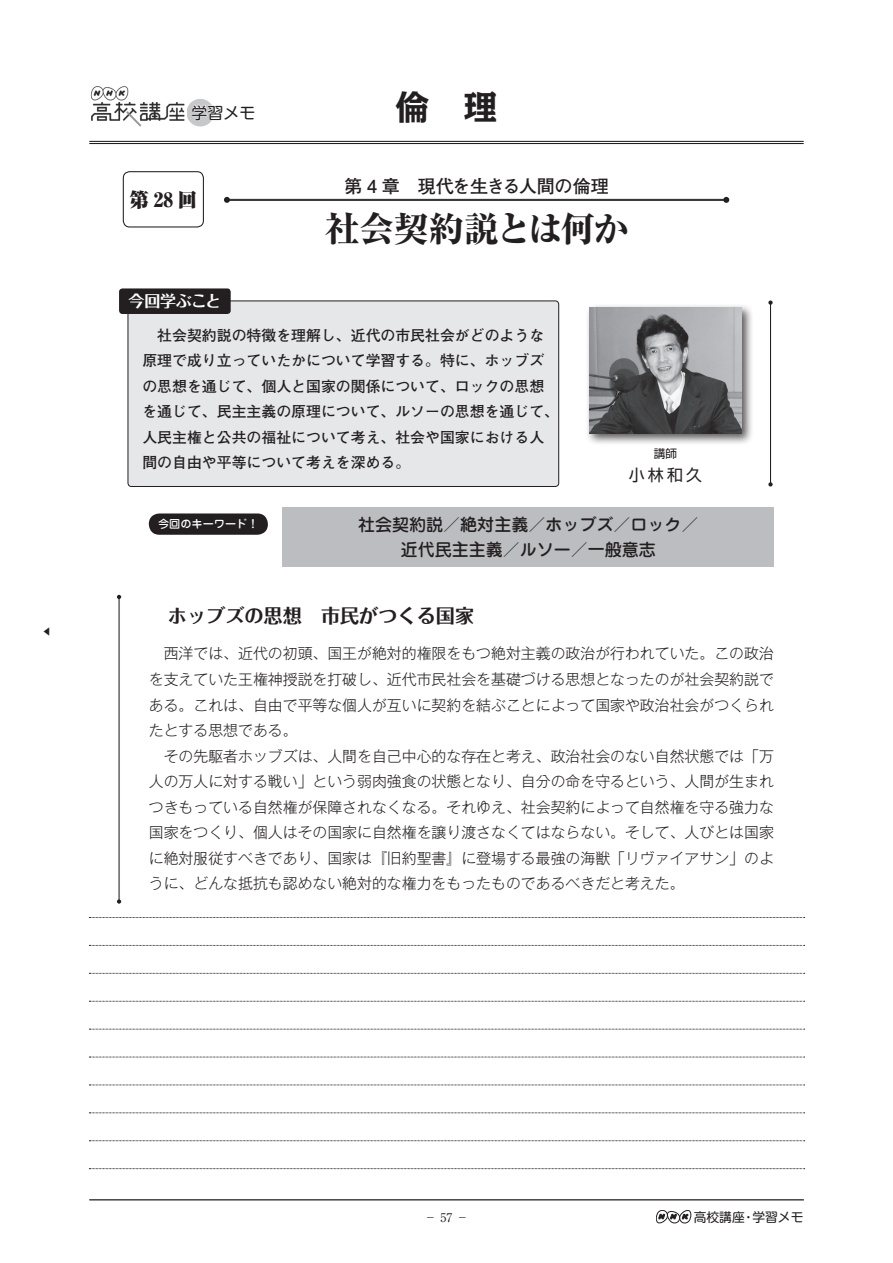
<style>
.page{position:relative;width:893px;height:1263px;background:#fff}
.page>*{position:absolute;margin:0;border:0;box-sizing:border-box;transform-origin:0 0}
.t1{font:800 35.1px "Ryumin Pr 5";letter-spacing:-.04em;color:#231f20}
.t2{font:700 34.05px "Kakumin Pro";color:#231f20}
.t3{font:700 19.2px "Folk Pro";color:#231f20}
.t4{font:900 19.2px "Ryumin Pr 5";color:#231f20}
.t5{font:700 18px "Futo Go B101 Pr 5";letter-spacing:-.025em;color:#231f20}
.t6{font:500 16.95px/25.5px "Jun 34 Pro";color:#231f20;text-align:center}
.t7{font:700 15.9px "Folk Pro";letter-spacing:-.015em;color:#fff}
.t8{font:15.9px "Shin M Go Pro";color:#231f20}
.t9{font:15.9px "Shin Go Pr 5";color:#231f20}
.t10{font:300 14.85px/25.5px "Gothic MB101 Pr 5";color:#231f20;text-align:justify}
.t11{font:700 14.85px/25.5px "Futo Go B101 Pr 5";color:#231f20}
.t12{font:12.75px "Shin M Go Pro";color:#231f20}
.t13{font:12px "Ryumin Pr 5";color:#231f20}
.t14{font:11.7px "Shin Go Pr 5";color:#231f20}
.t15{font:500 11.1px "Jun 34 Pro";color:#fff}
.t16{font:300 9px "Ryumin Pr 5";color:#231f20}
</style>
<div class="page">
<hr style="left:89px;top:1199px;width:715px;height:1px;background:#231f20">
<svg style="left:656px;top:1210px;width:35px;height:13px"></svg>
<div style="left:186px;top:99px;width:28px;height:27px;background:#c7c8ca;border-radius:50%"></div>
<hr style="left:89px;top:141px;width:715px;height:1px;background:#231f20">
<hr style="left:89px;top:143px;width:715px;height:1px;background:#231f20">
<div style="left:123px;top:171px;width:81px;height:56px;border:1px solid #231f20;border-radius:6px"></div>
<img style="left:90px;top:86px;width:95px;height:41px">
<svg style="left:191px;top:104px;width:23px;height:17px"></svg>
<hr style="left:227px;top:199px;width:499px;height:1px;background:#231f20">
<hr style="left:227px;top:200px;width:499px;height:1px;background:#231f20">
<svg style="left:224px;top:197px;width:6px;height:6px"></svg>
<svg style="left:723px;top:197px;width:6px;height:6px"></svg>
<svg style="left:89px;top:917px;width:716px;height:1px"></svg>
<svg style="left:89px;top:945px;width:716px;height:1px"></svg>
<svg style="left:89px;top:973px;width:716px;height:1px"></svg>
<svg style="left:89px;top:1001px;width:716px;height:1px"></svg>
<svg style="left:89px;top:1029px;width:716px;height:1px"></svg>
<svg style="left:89px;top:1057px;width:716px;height:1px"></svg>
<svg style="left:89px;top:1084px;width:716px;height:1px"></svg>
<svg style="left:89px;top:1112px;width:716px;height:1px"></svg>
<svg style="left:89px;top:1140px;width:716px;height:1px"></svg>
<svg style="left:89px;top:1168px;width:716px;height:1px"></svg>
<div style="left:128px;top:301px;width:431px;height:185px;background:#e6e7e9;border-radius:3px"></div>
<div style="left:128px;top:300px;width:431px;height:187px;border:1px solid #231f20;border-radius:3px"></div>
<div style="left:119px;top:288px;width:112px;height:26px;background:#231f20;border-radius:3px"></div>
<hr style="left:119px;top:597px;width:1px;height:304px;background:#231f20">
<svg style="left:117px;top:595px;width:4px;height:4px"></svg>
<svg style="left:117px;top:899px;width:4px;height:5px"></svg>
<div style="left:283px;top:507px;width:491px;height:60px;background:#bcbdc0"></div>
<div style="left:149px;top:513px;width:119px;height:22px;background:#231f20;border-radius:11px"></div>
<hr style="left:770px;top:303px;width:1px;height:181px;background:#231f20">
<svg style="left:768px;top:300px;width:5px;height:5px"></svg>
<svg style="left:768px;top:482px;width:5px;height:4px"></svg>
<div style="left:585px;top:304px;width:170px;height:142px;background:#231f20;opacity:.75"></div>
<img style="left:589px;top:308px;width:153px;height:126px">
<p class="t16" style="left:54px;top:627px;width:10px;rotate:90deg">▼</p>
<p class="t8" style="left:192px;top:100px;width:65px">学習メモ</p>
<p class="t4" style="left:130px;top:185px;width:68px">第28回</p>
<h2 class="t2" style="left:395px;top:80px;width:104px">倫　理</h2>
<p class="t5" style="left:344px;top:171px;width:266px">第 4 章　現代を生きる人間の倫理</p>
<h1 class="t1" style="left:325px;top:202px;width:305px">社会契約説とは何か</h1>
<p class="t7" style="left:129px;top:288px;width:94px">今回学ぶこと</p>
<p class="t11" style="left:142px;top:321px;width:418px;text-indent:15px">社会契約説の特徴を理解し、近代の市民社会がどのような原理で成り立っていたかについて学習する。特に、ホッブズの思想を通じて、個人と国家の関係について、ロックの思想を通じて、民主主義の原理について、ルソーの思想を通じて、人民主権と公共の福祉について考え、社会や国家における人間の自由や平等について考えを深める。</p>
<p class="t14" style="left:654px;top:443px;width:25px">講師</p>
<p class="t9" style="left:629px;top:462px;width:75px">小林和久</p>
<p class="t15" style="left:158px;top:515px;width:102px">今回のキーワード！</p>
<p class="t6" style="left:358px;top:510px;width:342px">社会契約説／絶対主義／ホッブズ／ロック／近代民主主義／ルソー／一般意志</p>
<p class="t3" style="left:168px;top:599px;width:308px">ホッブズの思想　市民がつくる国家</p>
<p class="t10" style="left:149px;top:640px;width:627px;text-indent:15px">西洋では、近代の初頭、国王が絶対的権限をもつ絶対主義の政治が行われていた。この政治を支えていた王権神授説を打破し、近代市民社会を基礎づける思想となったのが社会契約説である。これは、自由で平等な個人が互いに契約を結ぶことによって国家や政治社会がつくられたとする思想である。</p>
<p class="t10" style="left:149px;top:742px;width:627px;text-indent:15px">その先駆者ホッブズは、人間を自己中心的な存在と考え、政治社会のない自然状態では「万人の万人に対する戦い」という弱肉強食の状態となり、自分の命を守るという、人間が生まれつきもっている自然権が保障されなくなる。それゆえ、社会契約によって自然権を守る強力な国家をつくり、個人はその国家に自然権を譲り渡さなくてはならない。そして、人びとは国家に絶対服従すべきであり、国家は『旧約聖書』に登場する最強の海獣「リヴァイアサン」のように、どんな抵抗も認めない絶対的な権力をもったものであるべきだと考えた。</p>
<p class="t13" style="left:425px;top:1208px;width:45px">− 57 −</p>
<p class="t12" style="left:694px;top:1206px;width:111px">高校講座・学習メモ</p>
</div>
